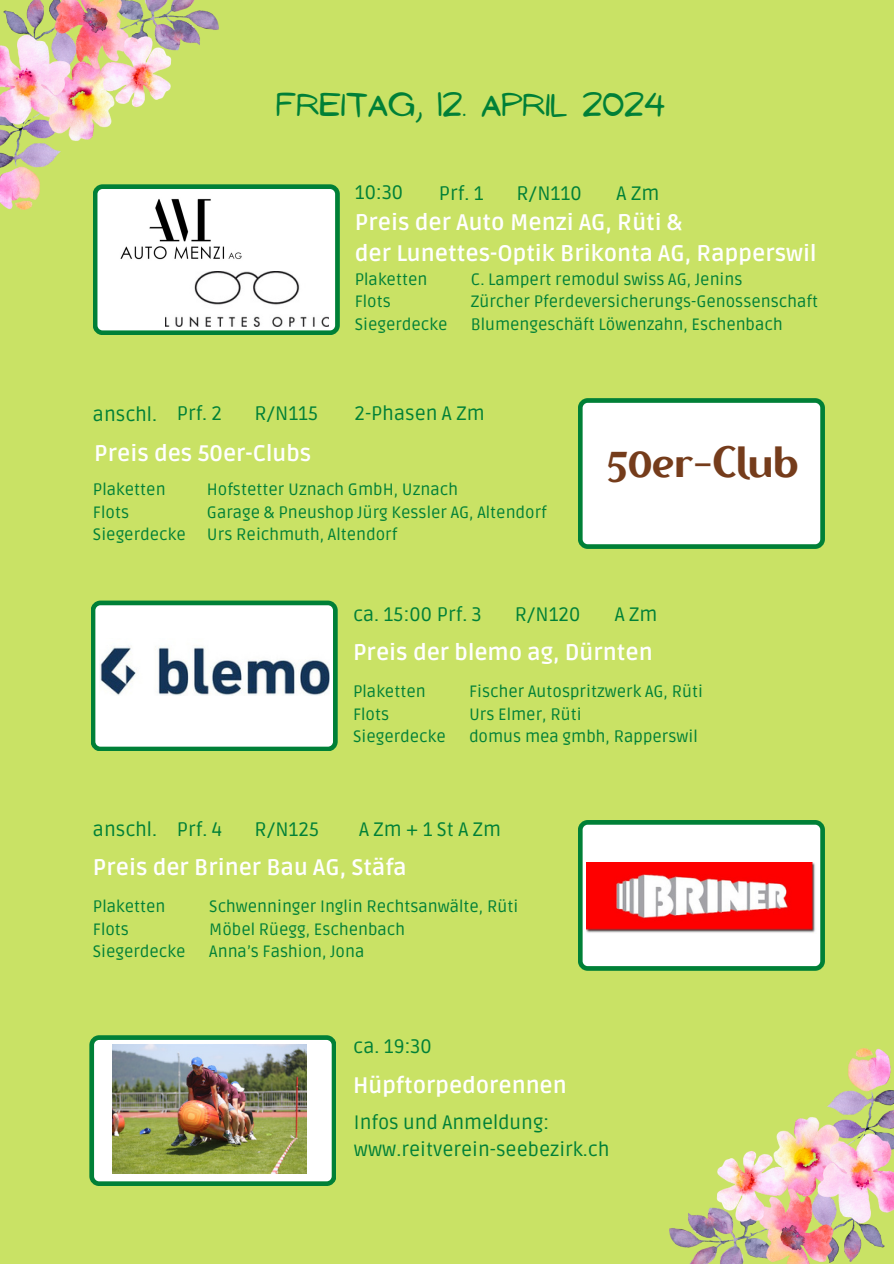
<style>
.page{position:relative;width:894px;height:1264px;background:#fff}
.page>*{position:absolute;margin:0;border:0;box-sizing:border-box;transform-origin:0 0}
.t1{font:43.5px "Ethna";color:#753c1b}
.t2{font:30px "NF Ananias Regular";color:#008037}
.t3{font:700 22.5px/31.5px "Ruda";color:#fff}
.t4{font:19.5px/27px "Ruda";color:#008037}
.t5{font:19.5px "Ruda";letter-spacing:.225em;color:#008037}
.t6{font:16.5px "Ruda";color:#008037}
</style>
<div class="page">
<div style="left:0;top:0;width:893px;height:1263px;background:#c9e265"></div>
<svg style="left:93px;top:184px;width:246px;height:151px;background:#cfe7d9"></svg>
<img style="left:0;top:0;width:218px;height:210px">
<img style="left:669px;top:1048px;width:224px;height:215px">
<svg style="left:578px;top:398px;width:246px;height:151px;background:#e6f2eb"></svg>
<svg style="left:91px;top:600px;width:246px;height:151px;background:#dbede2"></svg>
<svg style="left:89px;top:1035px;width:247px;height:150px;background:#b5d7bd"></svg>
<svg style="left:578px;top:820px;width:246px;height:150px;background:#d6eade"></svg>
<img style="left:586px;top:862px;width:230px;height:71px">
<img style="left:99px;top:639px;width:230px;height:56px">
<img style="left:113px;top:1044px;width:193px;height:128px">
<img style="left:165px;top:271px;width:163px;height:55px">
<img style="left:99px;top:192px;width:164px;height:73px">
<p class="t2" style="left:276px;top:88px;width:390px">FREITAG, 12. APRIL 2024</p>
<p class="t4" style="left:355px;top:179px;width:50px">10:30</p>
<p class="t4" style="left:438px;top:181px;width:46px">Prf. 1</p>
<p class="t4" style="left:516px;top:181px;width:66px">R/N110</p>
<h1 class="t4" style="left:616px;top:181px;width:44px">A Zm</h1>
<h5 class="t3" style="left:355px;top:207px;width:463px">Preis der Auto Menzi AG, Rüti &amp;<br>der Lunettes-Optik Brikonta AG, Rapperswil</h5>
<h4 class="t6" style="left:354px;top:269px;width:74px">Plaketten</h4>
<h5 class="t6" style="left:354px;top:292px;width:38px">Flots</h5>
<h5 class="t6" style="left:354px;top:314px;width:94px">Siegerdecke</h5>
<h3 class="t6" style="left:470px;top:270px;width:273px">C. Lampert remodul swiss AG, Jenins</h3>
<p class="t6" style="left:470px;top:292px;width:349px">Zürcher Pferdeversicherungs-Genossenschaft</p>
<p class="t6" style="left:470px;top:315px;width:313px">Blumengeschäft Löwenzahn, Eschenbach</p>
<p class="t4" style="left:93px;top:401px;width:65px">anschl.</p>
<p class="t4" style="left:177px;top:400px;width:47px">Prf. 2</p>
<p class="t4" style="left:254px;top:400px;width:65px">R/N115</p>
<p class="t4" style="left:354px;top:400px;width:132px">2-Phasen A Zm</p>
<p class="t3" style="left:94px;top:438px;width:218px">Preis des 50er-Clubs</p>
<h5 class="t6" style="left:93px;top:480px;width:74px">Plaketten</h5>
<h5 class="t6" style="left:93px;top:502px;width:38px">Flots</h5>
<h4 class="t6" style="left:93px;top:525px;width:94px">Siegerdecke</h4>
<h5 class="t6" style="left:207px;top:480px;width:252px">Hofstetter Uznach GmbH, Uznach</h5>
<h3 class="t6" style="left:207px;top:502px;width:341px">Garage &amp; Pneushop Jürg Kessler AG, Altendorf</h3>
<p class="t6" style="left:207px;top:525px;width:192px">Urs Reichmuth, Altendorf</p>
<h5 class="t1" style="left:608px;top:446px;width:192px">50er-Club</h5>
<p class="t4" style="left:353px;top:601px;width:130px">ca. 15:00 Prf. 3</p>
<p class="t4" style="left:514px;top:601px;width:67px">R/N120</p>
<p class="t4" style="left:614px;top:601px;width:44px">A Zm</p>
<p class="t3" style="left:353px;top:637px;width:301px">Preis der blemo ag, Dürnten</p>
<p class="t6" style="left:353px;top:682px;width:74px">Plaketten</p>
<h5 class="t6" style="left:353px;top:704px;width:38px">Flots</h5>
<h5 class="t6" style="left:353px;top:727px;width:94px">Siegerdecke</h5>
<h4 class="t6" style="left:469px;top:682px;width:235px">Fischer Autospritzwerk AG, Rüti</h4>
<h5 class="t6" style="left:469px;top:704px;width:114px">Urs Elmer, Rüti</h5>
<p class="t6" style="left:469px;top:727px;width:230px">domus mea gmbh, Rapperswil</p>
<p class="t4" style="left:93px;top:816px;width:65px">anschl.</p>
<p class="t4" style="left:177px;top:816px;width:47px">Prf. 4</p>
<p class="t4" style="left:254px;top:816px;width:66px">R/N125</p>
<p class="t5" style="left:359px;top:818px;width:143px">AZm+1StAZm</p>
<p class="t3" style="left:93px;top:851px;width:315px">Preis der Briner Bau AG, Stäfa</p>
<p class="t6" style="left:93px;top:897px;width:74px">Plaketten</p>
<h5 class="t6" style="left:93px;top:919px;width:38px">Flots</h5>
<p class="t6" style="left:93px;top:942px;width:94px">Siegerdecke</p>
<h5 class="t6" style="left:209px;top:897px;width:310px">Schwenninger Inglin Rechtsanwälte, Rüti</h5>
<p class="t6" style="left:209px;top:919px;width:197px">Möbel Rüegg, Eschenbach</p>
<p class="t6" style="left:209px;top:942px;width:156px">Anna’s Fashion, Jona</p>
<h3 class="t4" style="left:353px;top:1033px;width:80px">ca. 19:30</h3>
<p class="t3" style="left:353px;top:1070px;width:215px">Hüpftorpedorennen</p>
<h3 class="t4" style="left:354px;top:1109px;width:257px">Infos und Anmeldung: www.reitverein-seebezirk.ch</h3>
</div>
